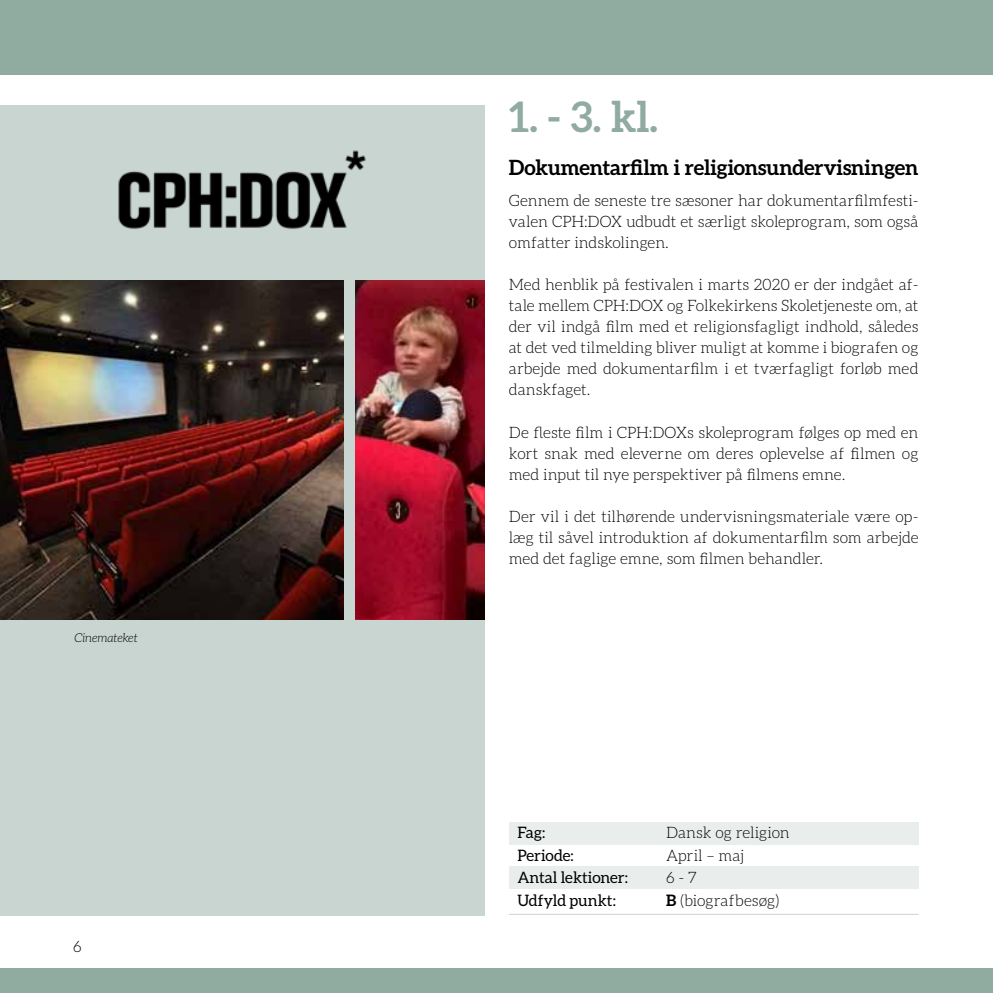
<style>
.page{position:relative;width:993px;height:993px;background:#fff}
.page>*{position:absolute;margin:0;border:0;box-sizing:border-box;transform-origin:0 0}
.t1{font:700 42px "Aleo";color:#90aba0}
.t2{font:700 21px "Aleo";letter-spacing:-.005em;color:#000}
.t3{font:300 15.75px/21px "Aleo";color:#000;text-align:justify}
.t4{font:15.75px "Aleo";color:#000}
.t5{font:italic 300 12.25px "Aleo";letter-spacing:-.005em;color:#000}
.s1{font-weight:700}
</style>
<div class="page">
<div style="left:0;top:105px;width:484px;height:810px;background:#c8d5d0"></div>
<div style="left:0;top:0;width:992px;height:74px;background:#90aba0"></div>
<div style="left:0;top:967px;width:992px;height:25px;background:#90aba0"></div>
<img style="left:0;top:281px;width:343px;height:338px">
<img style="left:355px;top:281px;width:129px;height:338px">
<div style="left:508px;top:821px;width:410px;height:23px;background:#e9eeec"></div>
<div style="left:508px;top:866px;width:410px;height:22px;background:#e9eeec"></div>
<hr style="left:508px;top:913px;width:410px;height:1px;background:#c8d5d0">
<img style="left:118px;top:150px;width:248px;height:79px">
<p class="t5" style="left:74px;top:630px;width:65px">Cinemateket</p>
<p class="t3" style="left:73px;top:935px;width:10px">6</p>
<h1 class="t1" style="left:508px;top:92px;width:150px">1. - 3. kl.</h1>
<h2 class="t2" style="left:508px;top:155px;width:411px">Dokumentarfilm i religionsundervisningen</h2>
<p class="t3" style="left:508px;top:190px;width:411px">Gennem de seneste tre sæsoner har dokumentarfilmfesti&shy;valen CPH:DOX udbudt et særligt skoleprogram, som også omfatter indskolingen.</p>
<p class="t3" style="left:508px;top:274px;width:411px">Med henblik på festivalen i marts 2020 er der indgået af&shy;tale mellem CPH:DOX og Folkekirkens Skoletjeneste om, at der vil indgå film med et religionsfagligt indhold, således at det ved tilmelding bliver muligt at komme i biografen og arbejde med dokumentarfilm i et tværfagligt forløb med danskfaget.</p>
<p class="t3" style="left:508px;top:421px;width:411px">De fleste film i CPH:DOXs skoleprogram følges op med en kort snak med eleverne om deres oplevelse af filmen og med input til nye perspektiver på filmens emne.</p>
<p class="t3" style="left:508px;top:505px;width:411px">Der vil i det tilhørende undervisningsmateriale være op&shy;læg til såvel introduktion af dokumentarfilm som arbejde med det faglige emne, som filmen behandler.</p>
<p class="t4" style="left:517px;top:823px;width:30px">Fag:</p>
<p class="t3" style="left:666px;top:821px;width:125px">Dansk og religion</p>
<p class="t4" style="left:517px;top:845px;width:58px">Periode:</p>
<p class="t3" style="left:666px;top:844px;width:79px">April – maj</p>
<p class="t4" style="left:517px;top:868px;width:112px">Antal lektioner:</p>
<p class="t3" style="left:666px;top:867px;width:32px">6 - 7</p>
<p class="t4" style="left:517px;top:891px;width:100px">Udfyld punkt:</p>
<p class="t3" style="left:666px;top:889px;width:115px"><span class="s1">B</span> (biografbesøg)</p>
</div>
